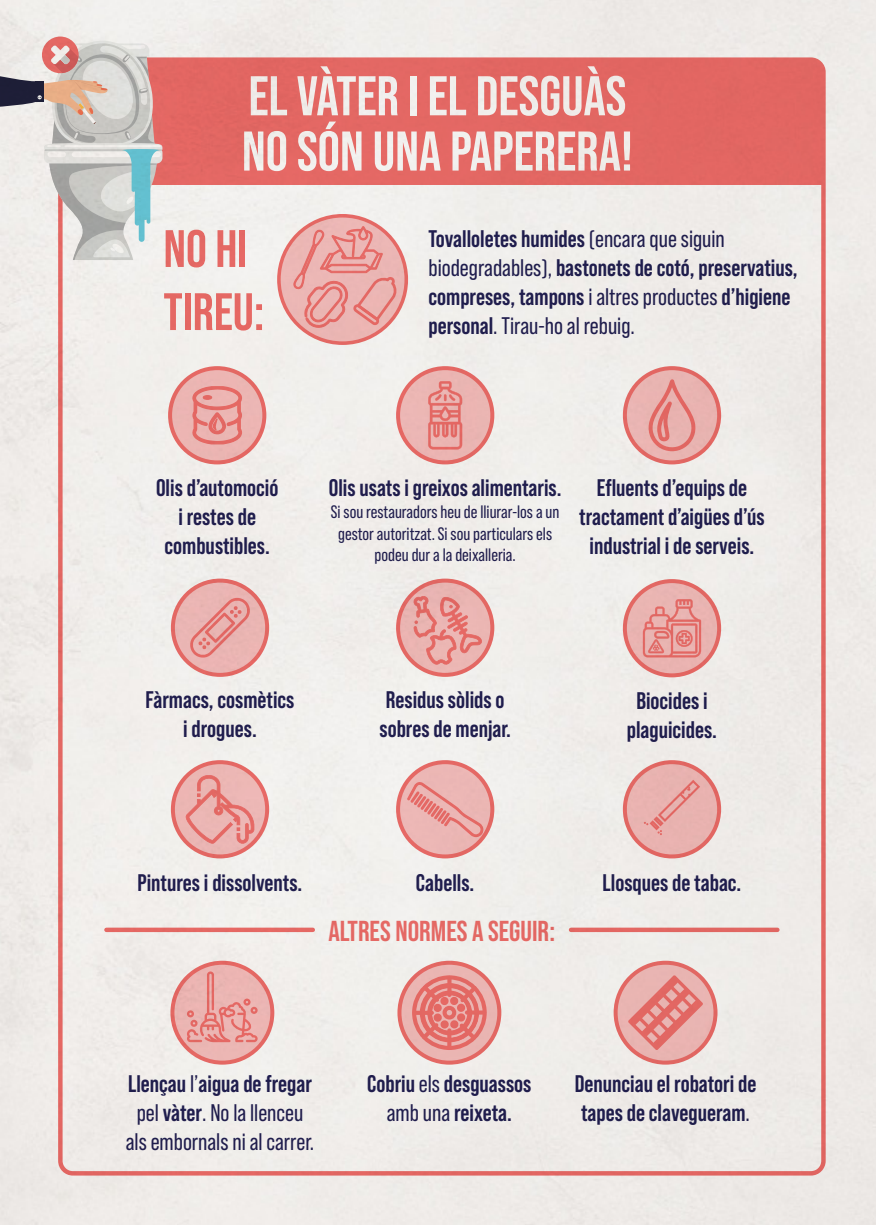
<style>
.page{position:relative;width:876px;height:1225px;background:#fff}
.page>*{position:absolute;margin:0;border:0;box-sizing:border-box;transform-origin:0 0}
.t1{font:700 55.8px/55.2px "Bebas Neue Pro";color:#fff}
.t2{font:700 52.6px/63px "Bebas Neue Pro";color:#f26f6c}
.t3{font:700 28.8px "Bebas Neue Pro";color:#f26f6c}
.t4{font:700 24px/28.8px "Bebas Neue Pro";color:#222054;text-align:center}
.t5{font:24px/28.8px "Bebas Neue Pro";color:#222054;text-align:center}
.t6{font:18px/21.6px "Bebas Neue Pro";color:#222054;text-align:center}
.s1{font-weight:400}
.s2{font-weight:700}
</style>
<div class="page">
<img style="left:0;top:0;width:876px;height:1225px">
<h1 class="t1" style="left:242px;top:68px;width:393px">EL VÀTER I EL DESGUÀS<br>NO SÓN UNA PAPERERA!</h1>
<h2 class="t2" style="left:163px;top:216px;width:102px">NO HI<br>TIREU:</h2>
<p class="t4" style="left:428px;top:224px;width:371px;text-align:left">Tovalloletes humides <span class="s1">(encara que siguin biodegradables),</span> bastonets de cotó, preservatius, compreses, tampons <span class="s1">i altres productes</span> d’higiene personal<span class="s1">. Tirau-ho al rebuig.</span></p>
<p class="t4" style="left:156px;top:473px;width:124px">Olis d’automoció i restes de combustibles.</p>
<p class="t4" style="left:329px;top:473px;width:234px">Olis usats i greixos alimentaris.</p>
<p class="t6" style="left:331px;top:501px;width:230px">Si sou restauradors heu de lliurar-los a un gestor autoritzat. Si sou particulars els podeu dur a la deixalleria.</p>
<p class="t4" style="left:579px;top:473px;width:187px">Efluents d’equips de tractament d’aigües d’ús industrial i de serveis.</p>
<p class="t4" style="left:146px;top:685px;width:150px">Fàrmacs, cosmètics i drogues.</p>
<p class="t4" style="left:379px;top:685px;width:133px;text-align:left">Residus sòlids o sobres de menjar.</p>
<p class="t4" style="left:627px;top:686px;width:92px">Biocides i plaguicides.</p>
<p class="t4" style="left:138px;top:868px;width:166px">Pintures i dissolvents.</p>
<p class="t4" style="left:416px;top:868px;width:60px">Cabells.</p>
<p class="t4" style="left:602px;top:868px;width:140px">Llosques de tabac.</p>
<p class="t3" style="left:328px;top:914px;width:228px">ALTRES NORMES A SEGUIR:</p>
<p class="t5" style="left:126px;top:1069px;width:190px"><span class="s2">Llençau</span> l’<span class="s2">aigua de fregar </span>pel <span class="s2">vàter</span>. No la llenceu als embornals ni al carrer.</p>
<p class="t4" style="left:367px;top:1069px;width:166px">Cobriu <span class="s1">els</span> desguassos <span class="s1">amb una</span> reixeta.</p>
<p class="t4" style="left:575px;top:1069px;width:183px;text-align:left">Denunciau el robatori de tapes de clavegueram<span class="s1">.</span></p>
</div>
